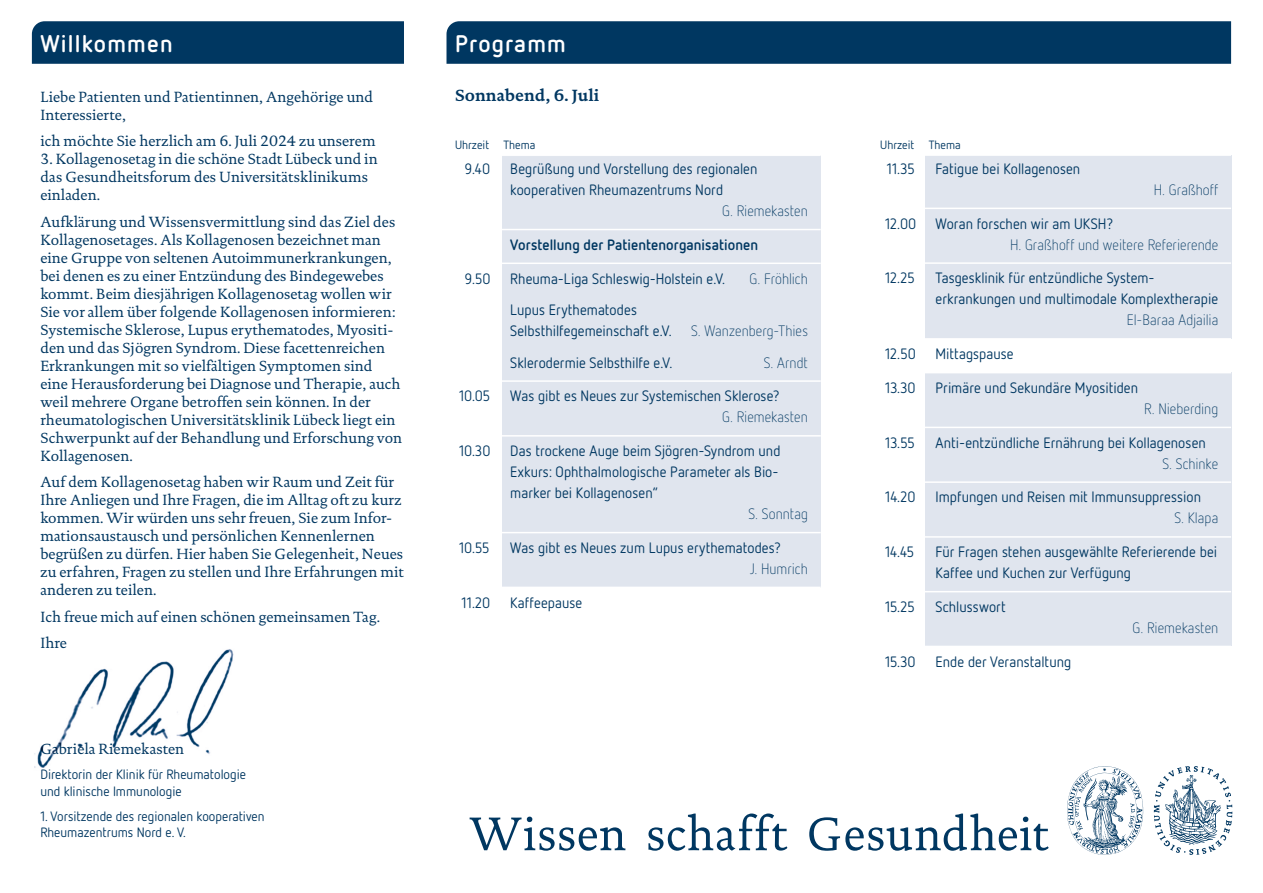
<style>
.page{position:relative;width:1263px;height:893px;background:#fff}
.page>*{position:absolute;margin:0;border:0;box-sizing:border-box;transform-origin:0 0}
.t1{font:700 24px "Netto OT";letter-spacing:.05em;color:#fff}
.t2{font:700 16.5px "DTL Documenta TOT";color:#003761}
.t3{font:15px/18px "DTL Documenta TOT";color:#003761}
.t4{font:15px/21px "Netto OT";letter-spacing:.005em;color:#003761}
.t5{font:300 15px "Netto OT";color:#003761}
.t6{font:700 15px "Netto OT";letter-spacing:.005em;color:#003761}
.t7{font:13.5px/16.5px "Netto OT";color:#003761}
.t8{font:12px "Netto OT";color:#003761}
</style>
<div class="page">
<div style="left:502px;top:155px;width:319px;height:433px;background:#e0e5ee"></div>
<div style="left:925px;top:155px;width:306px;height:184px;background:#e0e5ee"></div>
<div style="left:925px;top:372px;width:306px;height:274px;background:#e0e5ee"></div>
<hr style="left:446px;top:155px;width:375px;height:1px;background:#fff">
<hr style="left:446px;top:229px;width:375px;height:1px;background:#fff">
<hr style="left:446px;top:263px;width:375px;height:1px;background:#fff">
<hr style="left:446px;top:380px;width:375px;height:2px;background:#fff">
<hr style="left:446px;top:435px;width:375px;height:2px;background:#fff">
<hr style="left:446px;top:532px;width:375px;height:1px;background:#fff">
<hr style="left:446px;top:587px;width:375px;height:1px;background:#fff">
<hr style="left:872px;top:155px;width:359px;height:1px;background:#fff">
<hr style="left:872px;top:208px;width:359px;height:1px;background:#fff">
<hr style="left:872px;top:262px;width:359px;height:2px;background:#fff">
<hr style="left:872px;top:338px;width:359px;height:2px;background:#fff">
<hr style="left:872px;top:372px;width:359px;height:1px;background:#fff">
<hr style="left:872px;top:427px;width:359px;height:1px;background:#fff">
<hr style="left:872px;top:481px;width:359px;height:2px;background:#fff">
<hr style="left:872px;top:536px;width:359px;height:2px;background:#fff">
<hr style="left:872px;top:591px;width:359px;height:1px;background:#fff">
<div style="left:32px;top:21px;width:372px;height:43px;background:#003761"></div>
<div style="left:446px;top:21px;width:785px;height:43px;background:#003761"></div>
<svg style="left:470px;top:813px;width:579px;height:38px"></svg>
<svg style="left:1154px;top:766px;width:78px;height:89px"></svg>
<svg style="left:1067px;top:766px;width:76px;height:89px"></svg>
<img style="left:34px;top:649px;width:200px;height:119px">
<h1 class="t1" style="left:40px;top:28px;width:134px">Willkommen</h1>
<h1 class="t1" style="left:455px;top:28px;width:112px">Programm</h1>
<p class="t3" style="left:40px;top:88px;width:334px">Liebe Patienten und Patientinnen, Angehörige und<br>Interessierte,</p>
<p class="t3" style="left:40px;top:132px;width:337px">ich möchte Sie herzlich am 6. Juli 2024 zu unserem</p>
<p class="t3" style="left:40px;top:150px;width:339px">3. Kollagenosetag in die schöne Stadt Lübeck und in das Gesundheitsforum des Universitätsklinikums einladen.</p>
<p class="t3" style="left:40px;top:213px;width:363px">Aufklärung und Wissensvermittlung sind das Ziel des Kollagenosetages. Als Kollagenosen bezeichnet man eine Gruppe von seltenen Autoimmunerkrankungen, bei denen es zu einer Entzündung des Bindegewebes kommt. Beim diesjährigen Kollagenosetag wollen wir Sie vor allem über folgende Kollagenosen informieren:<br>Systemische Sklerose, Lupus erythematodes, Myositi&shy;den und das Sjögren Syndrom. Diese facettenreichen Erkrankungen mit so vielfältigen Symptomen sind eine Herausforderung bei Diagnose und Therapie, auch weil mehrere Organe betroffen sein können. In der rheumatologischen Universitätsklinik Lübeck liegt ein Schwerpunkt auf der Behandlung und Erforschung von Kollagenosen.</p>
<p class="t3" style="left:40px;top:473px;width:365px">Auf dem Kollagenosetag haben wir Raum und Zeit für Ihre Anliegen und Ihre Fragen, die im Alltag oft zu kurz kommen. Wir würden uns sehr freuen, Sie zum Infor&shy;mationsaustausch und persönlichen Kennenlernen begrüßen zu dürfen. Hier haben Sie Gelegenheit, Neues zu erfahren, Fragen zu stellen und Ihre Erfahrungen mit anderen zu teilen.</p>
<p class="t3" style="left:40px;top:603px;width:341px;line-height:26.5px">Ich freue mich auf einen schönen gemeinsamen Tag.<br>Ihre</p>
<p class="t3" style="left:40px;top:740px;width:145px">Gabriela Riemekasten</p>
<p class="t7" style="left:40px;top:766px;width:207px">Direktorin der Klinik für Rheumatologie und klinische Immunologie</p>
<p class="t7" style="left:40px;top:808px;width:226px">1. Vorsitzende des regionalen kooperativen<br>Rheumazentrums Nord e. V.</p>
<p class="t2" style="left:455px;top:85px;width:146px">Sonnabend, 6. Juli</p>
<p class="t8" style="left:455px;top:137px;width:82px">Uhrzeit Thema</p>
<p class="t4" style="left:465px;top:158px;width:27px">9.40</p>
<p class="t4" style="left:510px;top:158px;width:249px">Begrüßung und Vorstellung des regionalen kooperativen Rheumazentrums Nord</p>
<p class="t5" style="left:722px;top:202px;width:87px">G. Riemekasten</p>
<p class="t6" style="left:510px;top:235px;width:249px">Vorstellung der Patientenorganisationen</p>
<p class="t4" style="left:465px;top:267px;width:27px">9.50</p>
<p class="t4" style="left:510px;top:267px;width:216px">Rheuma-Liga Schleswig-Holstein e.V.</p>
<p class="t5" style="left:750px;top:269px;width:60px">G. Fröhlich</p>
<p class="t4" style="left:510px;top:299px;width:163px">Lupus Erythematodes<br>Selbsthilfegemeinschaft e.V.</p>
<p class="t5" style="left:691px;top:322px;width:118px">S. Wanzenberg-Thies</p>
<p class="t4" style="left:510px;top:351px;width:164px">Sklerodermie Selbsthilfe e.V.</p>
<p class="t5" style="left:764px;top:353px;width:46px">S. Arndt</p>
<p class="t4" style="left:459px;top:385px;width:33px">10.05</p>
<p class="t4" style="left:510px;top:385px;width:271px">Was gibt es Neues zur Systemischen Sklerose?</p>
<p class="t5" style="left:722px;top:408px;width:87px">G. Riemekasten</p>
<p class="t4" style="left:459px;top:440px;width:33px">10.30</p>
<p class="t4" style="left:510px;top:440px;width:272px">Das trockene Auge beim Sjögren-Syndrom und<br>Exkurs: Ophthalmologische Parameter als Bio&shy;marker bei Kollagenosen“</p>
<p class="t5" style="left:749px;top:505px;width:61px">S. Sonntag</p>
<p class="t4" style="left:459px;top:537px;width:32px">10.55</p>
<p class="t4" style="left:510px;top:537px;width:272px">Was gibt es Neues zum Lupus erythematodes?</p>
<p class="t5" style="left:750px;top:559px;width:60px">J. Humrich</p>
<p class="t4" style="left:462px;top:591px;width:30px">11.20</p>
<p class="t4" style="left:510px;top:591px;width:74px">Kaffeepause</p>
<p class="t8" style="left:880px;top:137px;width:82px">Uhrzeit Thema</p>
<p class="t4" style="left:887px;top:158px;width:29px">11.35</p>
<p class="t4" style="left:935px;top:158px;width:146px">Fatigue bei Kollagenosen</p>
<p class="t5" style="left:1154px;top:180px;width:66px">H. Graßhoff</p>
<p class="t4" style="left:885px;top:212px;width:33px">12.00</p>
<p class="t4" style="left:935px;top:212px;width:179px">Woran forschen wir am UKSH?</p>
<p class="t5" style="left:1010px;top:235px;width:210px">H. Graßhoff und weitere Referierende</p>
<p class="t4" style="left:885px;top:267px;width:31px">12.25</p>
<p class="t4" style="left:935px;top:267px;width:284px">Tasgesklinik für entzündliche System&shy;erkrankungen und multimodale Komplextherapie</p>
<p class="t5" style="left:1127px;top:311px;width:93px">El-Baraa Adjailia</p>
<p class="t4" style="left:885px;top:343px;width:32px">12.50</p>
<p class="t4" style="left:935px;top:343px;width:80px">Mittagspause</p>
<p class="t4" style="left:885px;top:377px;width:32px">13.30</p>
<p class="t4" style="left:935px;top:377px;width:204px">Primäre und Sekundäre Myositiden</p>
<p class="t5" style="left:1144px;top:399px;width:76px">R. Nieberding</p>
<p class="t4" style="left:885px;top:432px;width:31px">13.55</p>
<p class="t4" style="left:935px;top:432px;width:272px">Anti-entzündliche Ernährung bei Kollagenosen</p>
<p class="t5" style="left:1162px;top:454px;width:57px">S. Schinke</p>
<p class="t4" style="left:885px;top:486px;width:32px">14.20</p>
<p class="t4" style="left:935px;top:486px;width:267px">Impfungen und Reisen mit Immunsuppression</p>
<p class="t5" style="left:1174px;top:509px;width:45px">S. Klapa</p>
<p class="t4" style="left:885px;top:541px;width:31px">14.45</p>
<p class="t4" style="left:935px;top:541px;width:283px">Für Fragen stehen ausgewählte Referierende bei<br>Kaffee und Kuchen zur Verfügung</p>
<p class="t4" style="left:885px;top:596px;width:31px">15.25</p>
<p class="t4" style="left:935px;top:596px;width:72px">Schlusswort</p>
<p class="t5" style="left:1132px;top:618px;width:87px">G. Riemekasten</p>
<p class="t4" style="left:885px;top:651px;width:32px">15.30</p>
<p class="t4" style="left:935px;top:651px;width:137px">Ende der Veranstaltung</p>
</div>
